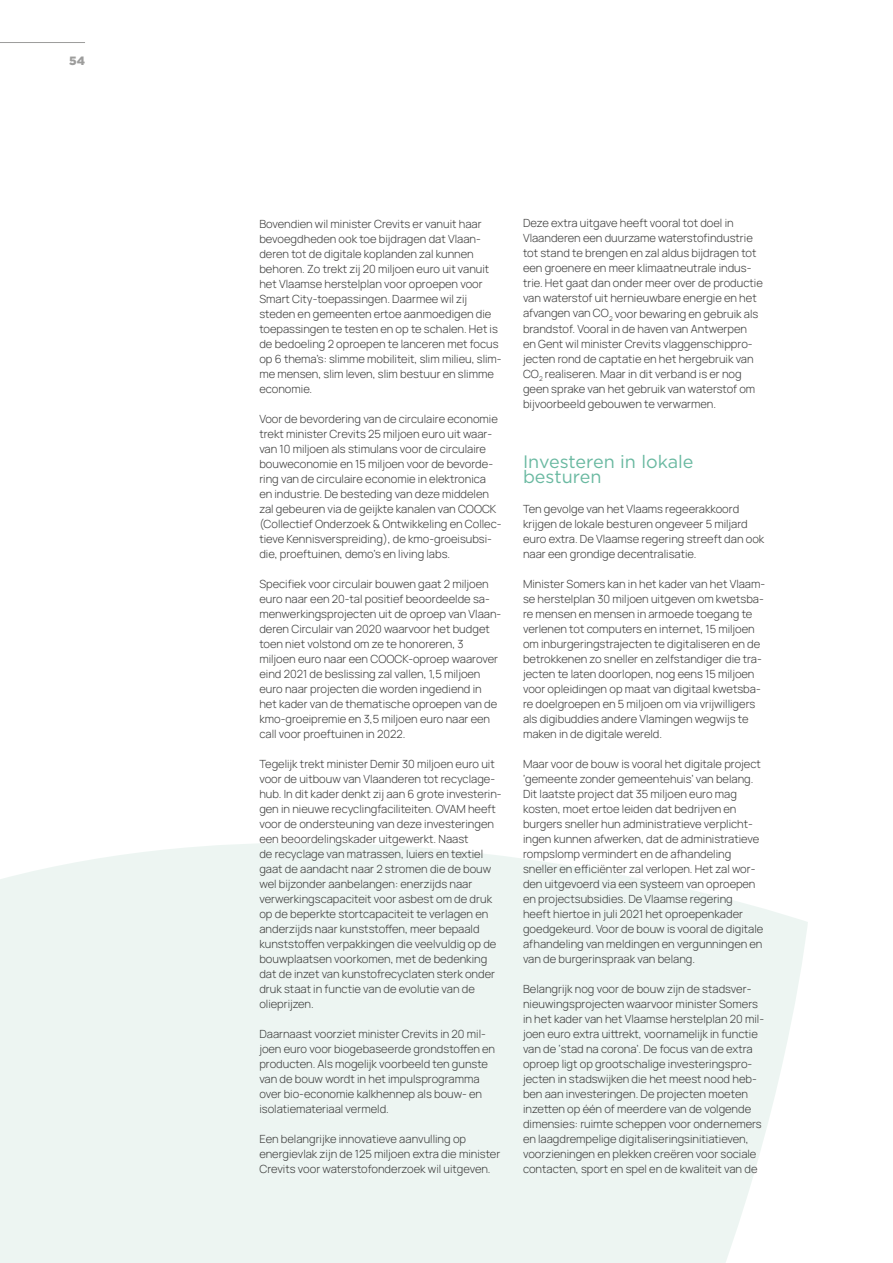
<style>
.page{position:relative;width:893px;height:1263px;background:#fff}
.page>*{position:absolute;margin:0;border:0;box-sizing:border-box;transform-origin:0 0}
.t1{font:18px/15px "Gotham";color:#6ab9a1}
.t2{font:900 12px "Gotham";color:#9d9d9c}
.t3{font:200 11.25px/15px "Manrope";color:#3c3c3b}
</style>
<div class="page">
<svg style="left:0;top:843px;width:808px;height:420px;background:#eef5f3"></svg>
<hr style="left:0;top:42px;width:85px;height:1px;background:#9d9d9c">
<p class="t2" style="left:69px;top:52px;width:17px">54</p>
<p class="t3" style="left:259px;top:216px;width:244px">Bovendien wil minister Crevits er vanuit haar bevoegdheden ook toe bijdragen dat Vlaan&shy;deren tot de digitale koplanden zal kunnen behoren. Zo trekt zij 20 miljoen euro uit vanuit het Vlaamse herstelplan voor oproepen voor Smart City-toepassingen. Daarmee wil zij steden en gemeenten ertoe aanmoedigen die toepassingen te testen en op te schalen. Het is de bedoeling 2 oproepen te lanceren met focus op 6 thema’s: slimme mobiliteit, slim milieu, slim&shy;me mensen, slim leven, slim bestuur en slimme economie.</p>
<p class="t3" style="left:259px;top:410px;width:244px">Voor de bevordering van de circulaire economie trekt minister Crevits 25 miljoen euro uit waar&shy;van 10 miljoen als stimulans voor de circulaire bouweconomie en 15 miljoen voor de bevorde&shy;ring van de circulaire economie in elektronica en industrie. De besteding van deze middelen zal gebeuren via de geijkte kanalen van COOCK (Collectief Onderzoek &amp; Ontwikkeling en Collec&shy;tieve Kennisverspreiding), de kmo-groeisubsi&shy;die, proeftuinen, demo’s en living labs.</p>
<p class="t3" style="left:259px;top:575px;width:243px">Specifiek voor circulair bouwen gaat 2 miljoen euro naar een 20-tal positief beoordeelde sa&shy;menwerkingsprojecten uit de oproep van Vlaan&shy;deren Circulair van 2020 waarvoor het budget toen niet volstond om ze te honoreren, 3 miljoen euro naar een COOCK-oproep waarover eind 2021 de beslissing zal vallen, 1,5 miljoen euro naar projecten die worden ingediend in het kader van de thematische oproepen van de kmo-groeipremie en 3,5 miljoen euro naar een call voor proeftuinen in 2022.</p>
<p class="t3" style="left:259px;top:755px;width:244px">Tegelijk trekt minister Demir 30 miljoen euro uit voor de uitbouw van Vlaanderen tot recyclage&shy;hub. In dit kader denkt zij aan 6 grote investerin&shy;gen in nieuwe recyclingfaciliteiten. OVAM heeft voor de ondersteuning van deze investeringen een beoordelingskader uitgewerkt. Naast<br>de recyclage van matrassen, luiers en textiel gaat de aandacht naar 2 stromen die de bouw wel bijzonder aanbelangen: enerzijds naar verwerkingscapaciteit voor asbest om de druk op de beperkte stortcapaciteit te verlagen en anderzijds naar kunststoffen, meer bepaald kunststoffen verpakkingen die veelvuldig op de bouwplaatsen voorkomen, met de bedenking dat de inzet van kunstofrecyclaten sterk onder druk staat in functie van de evolutie van de olieprijzen.</p>
<p class="t3" style="left:259px;top:1025px;width:237px">Daarnaast voorziet minister Crevits in 20 mil&shy;joen euro voor biogebaseerde grondstoffen en producten. Als mogelijk voorbeeld ten gunste van de bouw wordt in het impulsprogramma over bio-economie kalkhennep als bouw- en isolatiemateriaal vermeld.</p>
<p class="t3" style="left:259px;top:1130px;width:242px">Een belangrijke innovatieve aanvulling op energievlak zijn de 125 miljoen extra die minister<br>Crevits voor waterstofonderzoek wil uitgeven.</p>
<p class="t3" style="left:523px;top:215px;width:241px">Deze extra uitgave heeft vooral tot doel in Vlaanderen een duurzame waterstofindustrie tot stand te brengen en zal aldus bijdragen tot een groenere en meer klimaatneutrale indus&shy;trie. Het gaat dan onder meer over de productie van waterstof uit hernieuwbare energie en het afvangen van CO<sub>2</sub> voor bewaring en gebruik als brandstof. Vooral in de haven van Antwerpen<br>en Gent wil minister Crevits vlaggenschippro&shy;jecten rond de captatie en het hergebruik van CO<sub>2</sub> realiseren. Maar in dit verband is er nog geen sprake van het gebruik van waterstof om bijvoorbeeld gebouwen te verwarmen.</p>
<h1 class="t1" style="left:523px;top:453px;width:172px">Investeren in lokale besturen</h1>
<p class="t3" style="left:523px;top:501px;width:243px">Ten gevolge van het Vlaams regeerakkoord krijgen de lokale besturen ongeveer 5 miljard euro extra. De Vlaamse regering streeft dan ook naar een grondige decentralisatie.</p>
<p class="t3" style="left:523px;top:576px;width:244px">Minister Somers kan in het kader van het Vlaam&shy;se herstelplan 30 miljoen uitgeven om kwetsba&shy;re mensen en mensen in armoede toegang te verlenen tot computers en internet, 15 miljoen om inburgeringstrajecten te digitaliseren en de betrokkenen zo sneller en zelfstandiger die tra&shy;jecten te laten doorlopen, nog eens 15 miljoen voor opleidingen op maat van digitaal kwetsba&shy;re doelgroepen en 5 miljoen om via vrijwilligers als digibuddies andere Vlamingen wegwijs te maken in de digitale wereld.</p>
<p class="t3" style="left:523px;top:755px;width:242px">Maar voor de bouw is vooral het digitale project ‘gemeente zonder gemeentehuis’ van belang.<br>Dit laatste project dat 35 miljoen euro mag kosten, moet ertoe leiden dat bedrijven en burgers sneller hun administratieve verplicht&shy;ingen kunnen afwerken, dat de administratieve rompslomp vermindert en de afhandeling sneller en efficiënter zal verlopen. Het zal wor&shy;den uitgevoerd via een systeem van oproepen en projectsubsidies. De Vlaamse regering heeft hiertoe in juli 2021 het oproepenkader goedgekeurd. Voor de bouw is vooral de digitale afhandeling van meldingen en vergunningen en van de burgerinspraak van belang.</p>
<p class="t3" style="left:523px;top:980px;width:243px">Belangrijk nog voor de bouw zijn de stadsver&shy;nieuwingsprojecten waarvoor minister Somers in het kader van het Vlaamse herstelplan 20 mil&shy;joen euro extra uittrekt, voornamelijk in functie van de ‘stad na corona’. De focus van de extra oproep ligt op grootschalige investeringspro&shy;jecten in stadswijken die het meest nood heb&shy;ben aan investeringen. De projecten moeten inzetten op één of meerdere van de volgende dimensies: ruimte scheppen voor ondernemers en laagdrempelige digitaliseringsinitiatieven, voorzieningen en plekken creëren voor sociale contacten, sport en spel en de kwaliteit van de</p>
</div>
